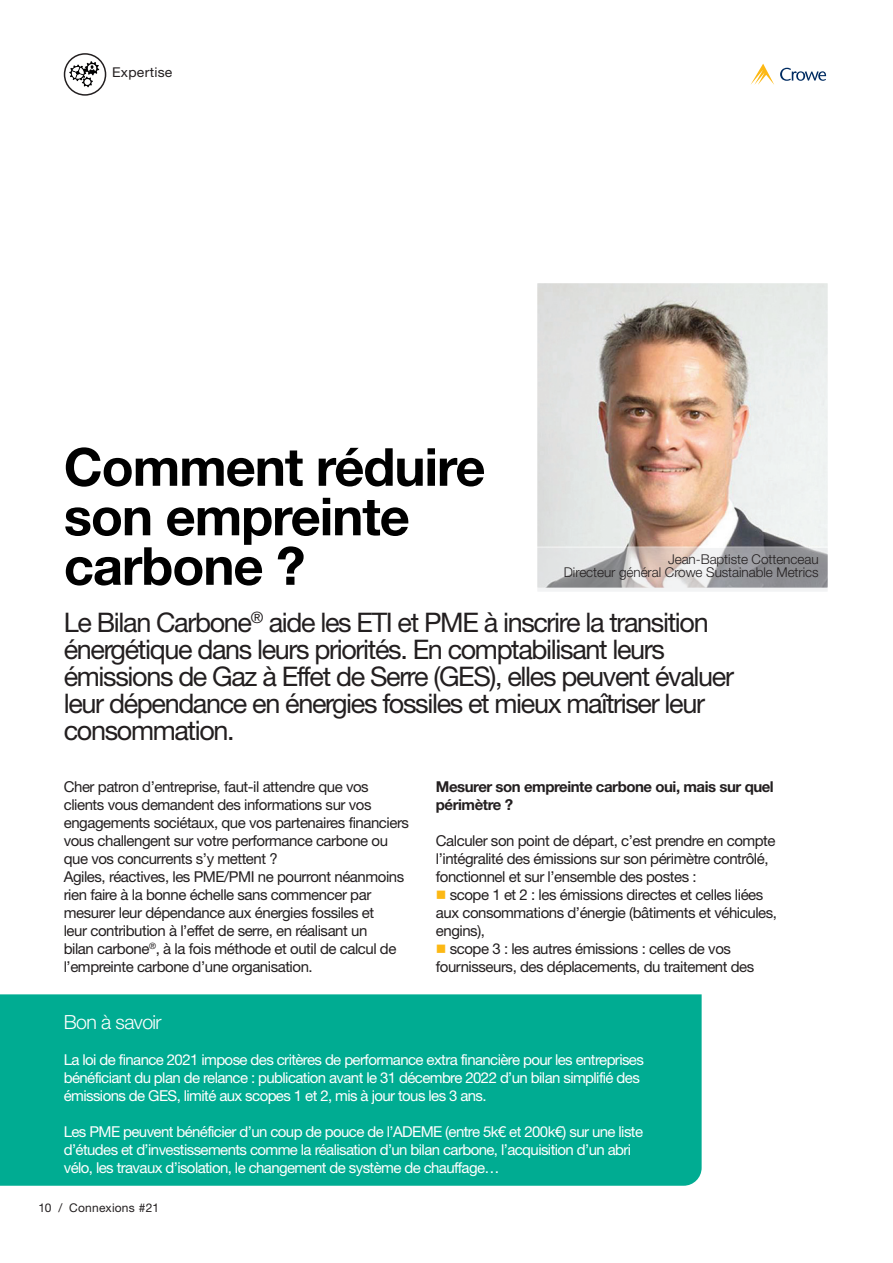
<style>
.page{position:relative;width:893px;height:1263px;background:#fff}
.page>*{position:absolute;margin:0;border:0;box-sizing:border-box;transform-origin:0 0}
.t1{font:700 52.5px/49.5px "Helvetica Neue LT Std";letter-spacing:-.02em;color:#000}
.t2{font:27px/27px "Helvetica Neue LT Std";letter-spacing:-.05em;color:#231f20}
.t3{font:300 19.5px "Helvetica Neue LT Std";letter-spacing:-.03em;color:#fff}
.t4{font:15px/18px "Helvetica Neue LT Std";letter-spacing:-.03em;color:#231f20}
.t5{font:15px/18px "Helvetica Neue LT Std";letter-spacing:-.04em;color:#fff}
.t6{font:700 15px/18px "Helvetica Neue LT Std";letter-spacing:-.03em;color:#231f20}
.t7{font:300 13.5px/13.5px "Helvetica Neue LT Std";letter-spacing:-.005em;color:#231f20;text-align:right}
.t8{font:13.5px "Helvetica Neue LT Std";letter-spacing:.015em;color:#231f20}
.t9{font:12px "Helvetica Neue LT Std";letter-spacing:.015em;color:#231f20}
.s1{color:#fcb814}
</style>
<div class="page">
<svg style="left:780px;top:68px;width:46px;height:13px"></svg>
<svg style="left:751px;top:64px;width:23px;height:21px"></svg>
<img style="left:69px;top:59px;width:35px;height:35px">
<div style="left:64px;top:53px;width:42px;height:43px;border:2px solid #231f20;border-radius:50%"></div>
<img style="left:539px;top:285px;width:287px;height:261px">
<div style="left:536px;top:282px;width:293px;height:307px;border:2px solid #fff"></div>
<svg style="left:536px;top:546px;width:293px;height:45px"></svg>
<div style="left:0;top:994px;width:702px;height:192px;background:#00ac92"></div>
<p class="t8" style="left:112px;top:65px;width:62px">Expertise</p>
<h1 class="t1" style="left:64px;top:441px;width:423px">Comment réduire son empreinte carbone ?</h1>
<p class="t2" style="left:64px;top:608px;width:672px">Le Bilan Carbone<sup>®</sup> aide les ETI et PME à inscrire la transition énergétique dans leurs priorités. En comptabilisant leurs émissions de Gaz à Effet de Serre (GES), elles peuvent évaluer leur dépendance en énergies fossiles et mieux maîtriser leur consommation.</p>
<p class="t7" style="left:564px;top:552px;width:256px">Jean-Baptiste Cottenceau<br>Directeur général Crowe Sustainable Metrics</p>
<p class="t4" style="left:64px;top:777px;width:347px">Cher patron d’entreprise, faut-il attendre que vos clients vous demandent des informations sur vos engagements sociétaux, que vos partenaires financiers vous challengent sur votre performance carbone ou que vos concurrents s’y mettent ?<br>Agiles, réactives, les PME/PMI ne pourront néanmoins rien faire à la bonne échelle sans commencer par mesurer leur dépendance aux énergies fossiles et<br>leur contribution à l’effet de serre, en réalisant un<br>bilan carbone<sup>®</sup>, à la fois méthode et outil de calcul de l’empreinte carbone d’une organisation.</p>
<p class="t6" style="left:436px;top:777px;width:339px">Mesurer son empreinte carbone oui, mais sur quel périmètre ?</p>
<p class="t4" style="left:436px;top:831px;width:341px">Calculer son point de départ, c’est prendre en compte l’intégralité des émissions sur son périmètre contrôlé, fonctionnel et sur l’ensemble des postes :</p>
<p class="t4" style="left:436px;top:885px;width:343px"><span class="s1">■</span> scope 1 et 2 : les émissions directes et celles liées aux consommations d’énergie (bâtiments et véhicules, engins),</p>
<p class="t4" style="left:436px;top:939px;width:320px"><span class="s1">■</span> scope 3 : les autres émissions : celles de vos fournisseurs, des déplacements, du traitement des</p>
<h3 class="t3" style="left:64px;top:1010px;width:99px">Bon à savoir</h3>
<p class="t5" style="left:64px;top:1050px;width:582px">La loi de finance 2021 impose des critères de performance extra financière pour les entreprises bénéficiant du plan de relance : publication avant le 31 décembre 2022 d’un bilan simplifié des émissions de GES, limité aux scopes 1 et 2, mis à jour tous les 3 ans.</p>
<p class="t5" style="left:64px;top:1122px;width:581px">Les PME peuvent bénéficier d’un coup de pouce de l’ADEME (entre 5k€ et 200k€) sur une liste d’études et d’investissements comme la réalisation d’un bilan carbone, l’acquisition d’un abri vélo, les travaux d’isolation, le changement de système de chauffage…</p>
<p class="t9" style="left:39px;top:1200px;width:122px">10 / Connexions #21</p>
</div>
